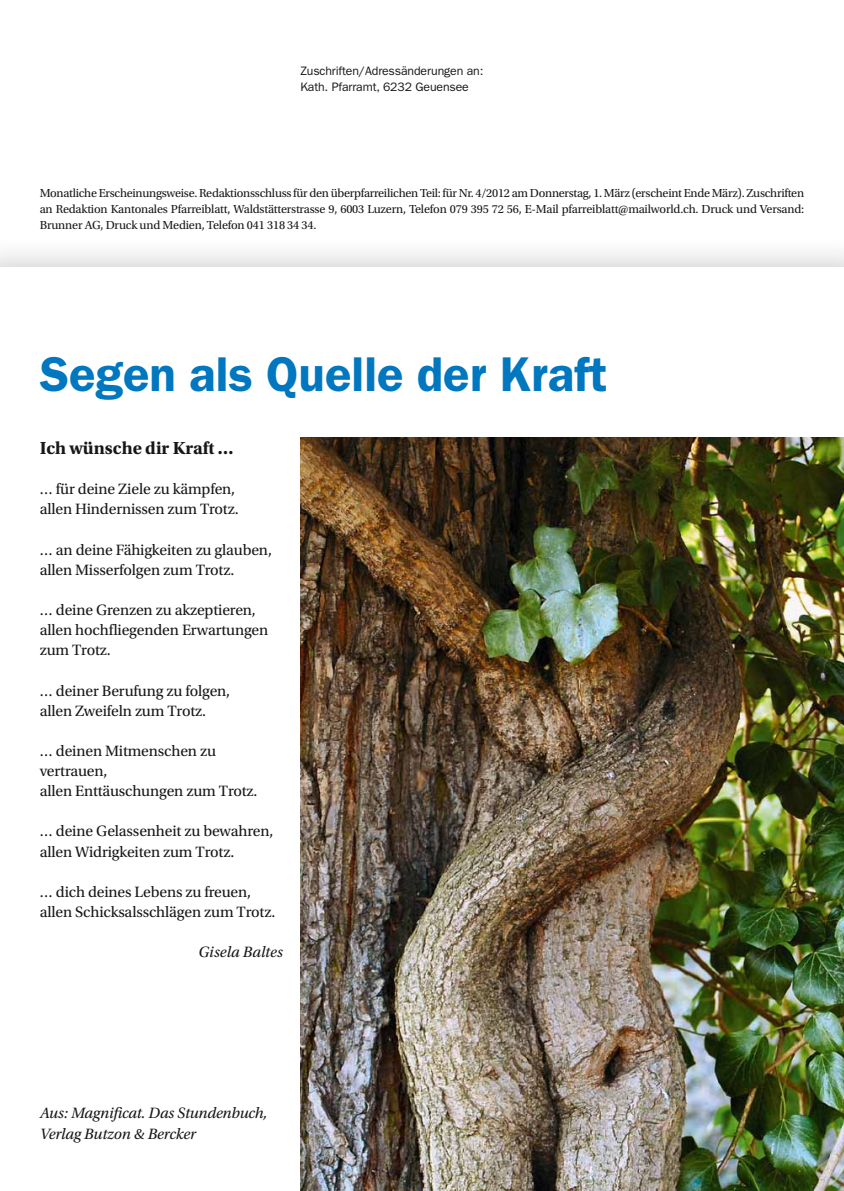
<style>
.page{position:relative;width:844px;height:1191px;background:#fff}
.page>*{position:absolute;margin:0;border:0;box-sizing:border-box;transform-origin:0 0}
.t1{font:600 49px "ITC Franklin Gothic Std";color:#0077be}
.t2{font:700 18.38px "Utopia Std";color:#181716}
.t3{font:15.75px/20.1px "Utopia Std";letter-spacing:-.01em;color:#181716}
.t4{font:italic 15.75px/20.1px "Utopia Std";letter-spacing:-.01em;color:#181716}
.t5{font:12.25px/15.8px "Utopia Std";letter-spacing:-.015em;color:#181716;text-align:justify}
.t6{font:12.25px/15.8px "ITC Franklin Gothic Std";letter-spacing:-.01em;color:#181716}
</style>
<div class="page">
<div style="left:0;top:234px;width:843px;height:957px;background:#181716;opacity:.2"></div>
<div style="left:0;top:268px;width:843px;height:923px;background:#fff"></div>
<img style="left:300px;top:438px;width:543px;height:753px">
<p class="t6" style="left:300px;top:63px;width:184px">Zuschriften/Adressänderungen an:<br>Kath. Pfarramt, 6232 Geuensee</p>
<p class="t5" style="left:40px;top:186px;width:766px">Monatliche Erscheinungsweise. Redaktionsschluss für den überpfarreilichen Teil: für Nr. 4/2012 am Donnerstag, 1. März (erscheint Ende März). Zu schriften an Redaktion Kantonales Pfar reiblatt, Waldstätterstrasse 9, 6003 Luzern, Telefon 079 395 72 56, E-Mail pfarreiblatt@mailworld.ch. Druck und Versand:<br>Brunner AG, Druck und Medien, Telefon 041 318 34 34.</p>
<h1 class="t1" style="left:40px;top:345px;width:569px">Segen als Quelle der Kraft</h1>
<p class="t2" style="left:40px;top:437px;width:196px">Ich wünsche dir Kraft …</p>
<p class="t3" style="left:40px;top:479px;width:200px">… für deine Ziele zu kämpfen, allen Hindernissen zum Trotz.</p>
<p class="t3" style="left:40px;top:539px;width:234px">… an deine Fähigkeiten zu glauben, allen Misserfolgen zum Trotz.</p>
<p class="t3" style="left:40px;top:600px;width:230px">… deine Grenzen zu akzeptieren, allen hochfliegenden Erwartungen zum Trotz.</p>
<p class="t3" style="left:40px;top:680px;width:192px">… deiner Berufung zu folgen, allen Zweifeln zum Trotz.</p>
<p class="t3" style="left:40px;top:741px;width:219px">… deinen Mitmenschen zu vertrauen,<br>allen Enttäuschungen zum Trotz.</p>
<p class="t3" style="left:40px;top:821px;width:235px">… deine Gelassenheit zu bewahren, allen Widrigkeiten zum Trotz.</p>
<p class="t3" style="left:40px;top:882px;width:237px">… dich deines Lebens zu freuen, allen Schicksalsschlägen zum Trotz.</p>
<p class="t4" style="left:198px;top:942px;width:86px">Gisela Baltes</p>
<p class="t4" style="left:40px;top:1103px;width:229px">Aus: Magnificat. Das Stundenbuch,<br>Verlag Butzon &amp; Bercker</p>
</div>
